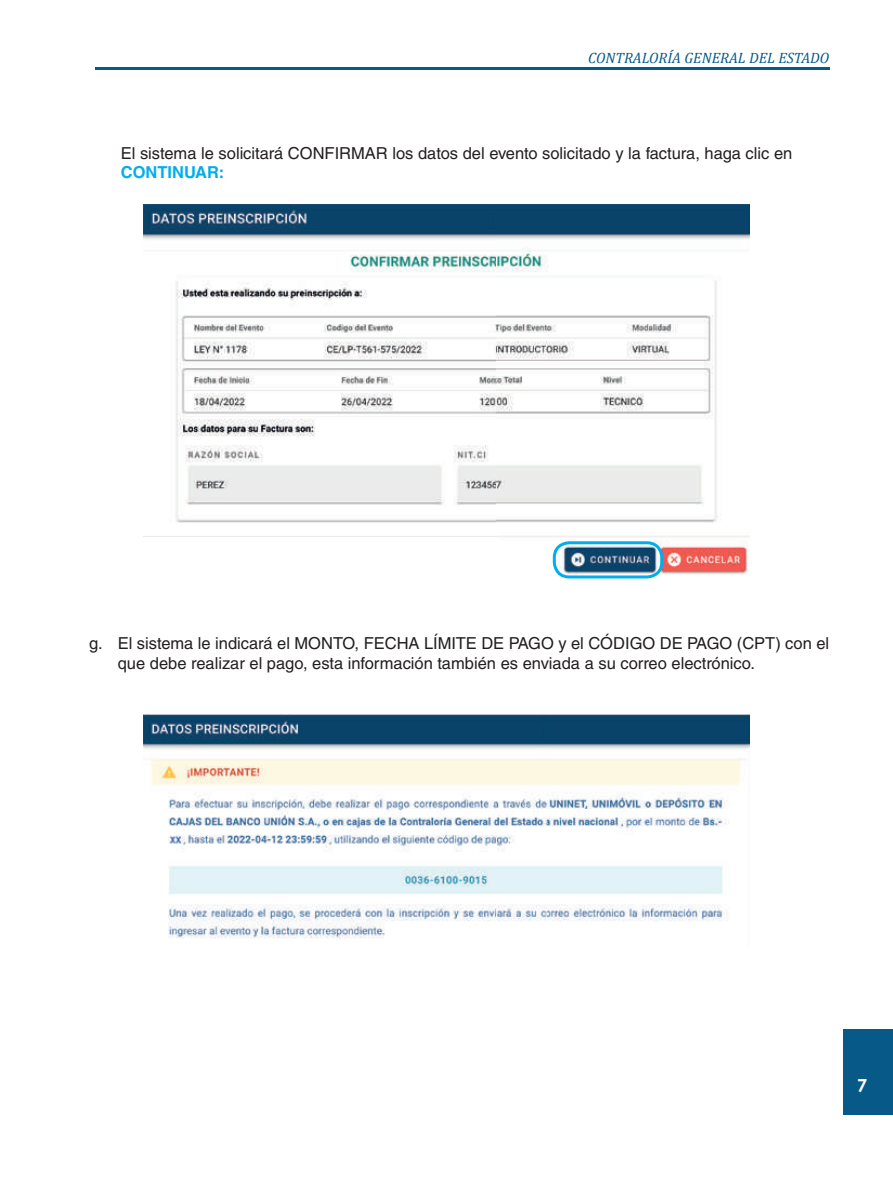
<style>
.page{position:relative;width:893px;height:1191px;background:#fff}
.page>*{position:absolute;margin:0;border:0;box-sizing:border-box;transform-origin:0 0}
.t1{font:700 18px "Century Gothic";color:#fff}
.t2{font:16.5px/19.8px "Helvetica LT Std";color:#231f20}
.t3{font:700 16.5px "Helvetica LT Std";color:#00aeef}
.t4{font:italic 15px "Cambria";color:#075a88}
</style>
<div class="page">
<div style="left:843px;top:1029px;width:50px;height:85px;background:#075a88"></div>
<hr style="left:95px;top:67px;width:734px;height:2px;background:#075a88">
<img style="left:143px;top:204px;width:607px;height:372px">
<img style="left:143px;top:715px;width:607px;height:224px">
<div style="left:553px;top:541px;width:110px;height:37px;border:3px solid #00aeef;border-radius:15px"></div>
<p class="t4" style="left:588px;top:47px;width:243px">CONTRALORÍA GENERAL DEL ESTADO</p>
<p class="t2" style="left:121px;top:143px;width:673px">El sistema le solicitará CONFIRMAR los datos del evento solicitado y la factura, haga clic en</p>
<p class="t3" style="left:121px;top:162px;width:105px">CONTINUAR:</p>
<p class="t2" style="left:118px;top:633px;width:713px;text-indent:-29px">g. El sistema le indicará el MONTO, FECHA LÍMITE DE PAGO y el CÓDIGO DE PAGO (CPT) con el que debe realizar el pago, esta información también es enviada a su correo electrónico.</p>
<p class="t1" style="left:857px;top:1073px;width:12px">7</p>
</div>
